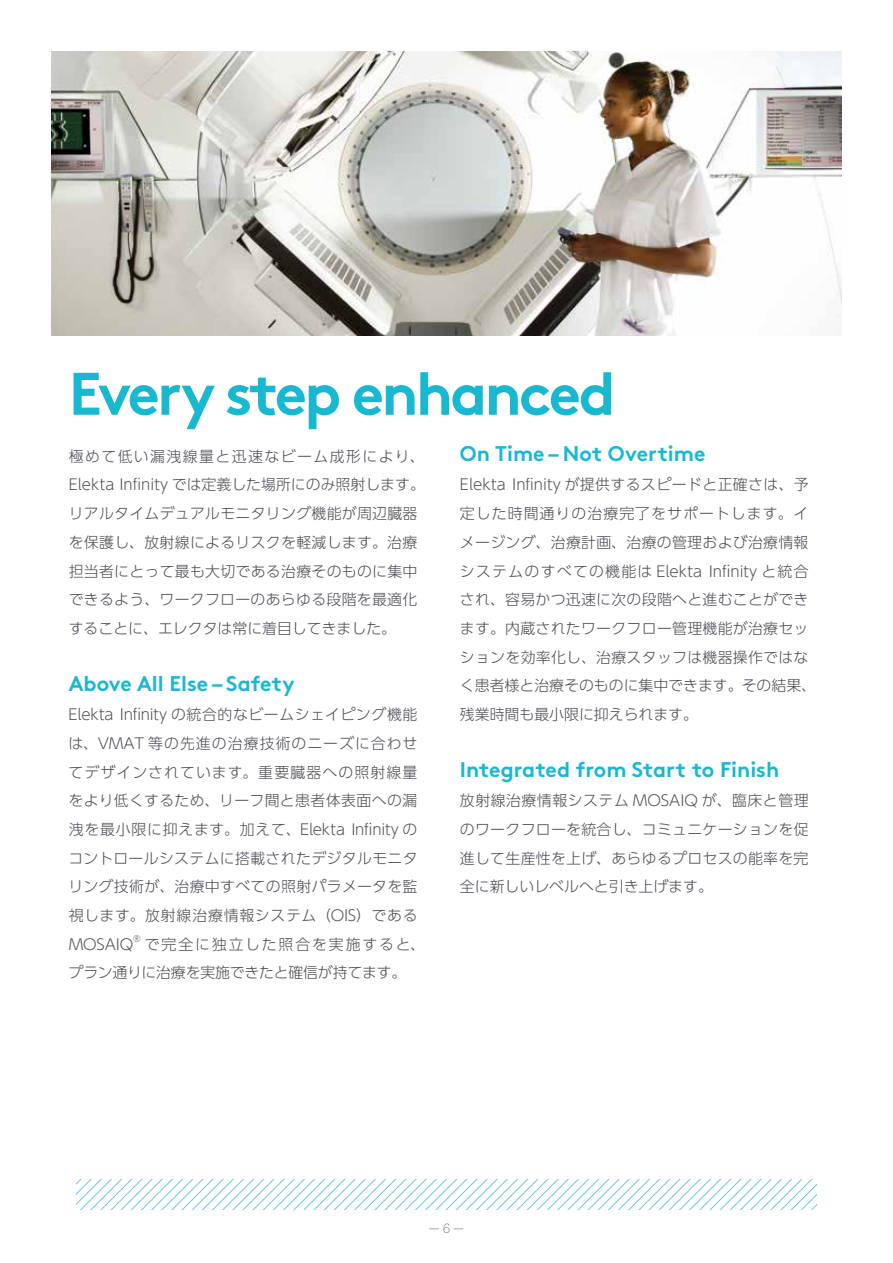
<style>
.page{position:relative;width:893px;height:1263px;background:#fff}
.page>*{position:absolute;margin:0;border:0;box-sizing:border-box;transform-origin:0 0}
.t1{font:700 60px "Brown Pro";letter-spacing:-.045em;color:#18b8d1}
.t2{font:700 21.3px "Brown Pro";color:#18b8d1}
.t3{font:300 15px "Archer";color:#6a6d6e}
.t4{font:300 14.85px/28.7px "UD Shin Go Pro";letter-spacing:.02em;color:#4e5059}
.t5{font:300 14.85px/28.7px "UD Shin Go Pro";letter-spacing:-.01em;color:#4e5059}
.t6{font:300 8.7px "UD Shin Go Pro";color:#4e5059}
</style>
<div class="page">
<img style="left:51px;top:51px;width:791px;height:285px">
<svg style="left:77px;top:1180px;width:739px;height:30px"></svg>
<h1 class="t1" style="left:69px;top:345px;width:548px">Every step enhanced</h1>
<p class="t4" style="left:69px;top:441px;width:358px">極めて低い漏洩線量と迅速なビーム成形により、<br>Elekta Infinity では定義した場所にのみ照射します。リアルタイムデュアルモニタリング機能が周辺臓器を保護し、放射線によるリスクを軽減します。治療担当者にとって最も大切である治療そのものに集中できるよう、ワークフローのあらゆる段階を最適化することに、エレクタは常に着目してきました。</p>
<h2 class="t2" style="left:460px;top:437px;width:247px">On Time – Not Overtime</h2>
<p class="t4" style="left:460px;top:470px;width:358px">Elekta Infinity が提供するスピードと正確さは、予定した時間通りの治療完了をサポートします。イメージング、治療計画、治療の管理および治療情報システムのすべての機能は Elekta Infinity と統合され、容易かつ迅速に次の段階へと進むことができます。内蔵されたワークフロー管理機能が治療セッションを効率化し、治療スタッフは機器操作ではなく患者様と治療そのものに集中できます。その結果、残業時間も最小限に抑えられます。</p>
<h2 class="t2" style="left:69px;top:666px;width:227px">Above All Else – Safety</h2>
<p class="t4" style="left:68px;top:699px;width:351px;text-align:justify">Elekta Infinity の統合的なビームシェイピング機能は、VMAT 等の先進の治療技術のニーズに合わせてデザインされています。重要臓器への照射線量をより低くするため、リーフ間と患者体表面への漏洩を最小限に抑えます。加えて、Elekta Infinity のコントロールシステムに搭載されたデジタルモニタリング技術が、治療中すべての照射パラメータを監視します。放射線治療情報システム（OIS）であるMOSAIQ</p>
<h2 class="t2" style="left:460px;top:752px;width:321px">Integrated from Start to Finish</h2>
<p class="t4" style="left:460px;top:786px;width:350px;text-align:justify">放射線治療情報システム MOSAIQ が、臨床と管理のワークフローを統合し、コミュニケーションを促進して生産性を上げ、あらゆるプロセスの能率を完全に新しいレベルへと引き上げます。</p>
<p class="t6" style="left:133px;top:932px;width:9px">®</p>
<p class="t5" style="left:69px;top:929px;width:358px;text-indent:76px">で完全に独立した照合を実施すると、プラン通りに治療を実施できたと確信が持てます。</p>
<p class="t3" style="left:429px;top:1218px;width:36px">— 6 —</p>
</div>
